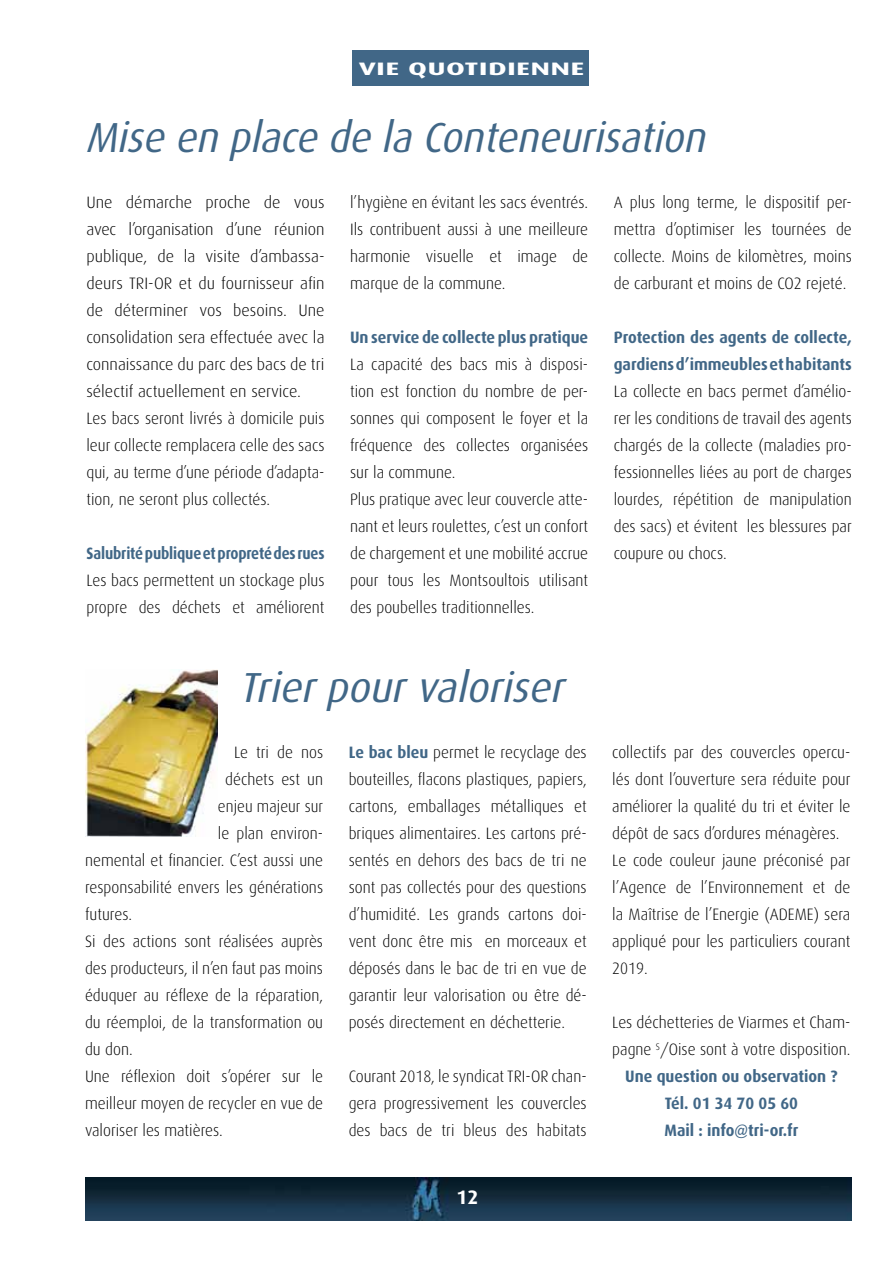
<style>
.page{position:relative;width:893px;height:1263px;background:#fff}
.page>*{position:absolute;margin:0;border:0;box-sizing:border-box;transform-origin:0 0}
.t1{font:italic 42px "Dax";color:#416787;scale:.96 1}
.t2{font:italic 42px "Dax";color:#416787}
.t3{font:700 19.5px "Dax";color:#fff}
.t4{font:700 18px "Dax";letter-spacing:.01em;color:#fff;scale:1.68 1}
.t5{font:300 16.5px/27px "Dax";color:#000;text-align:justify;scale:.95 1}
.t6{font:300 16.5px/27px "Dax";color:#000}
.t7{font:700 16.5px/27px "Dax";color:#416787;scale:.95 1}
.t8{font:700 16.5px "Dax";color:#416787;scale:.88 1}
.t9{font:300 16.5px "Dax";color:#000;scale:.93 1}
.s1{font-weight:700;color:#416787}
</style>
<div class="page">
<img style="left:86px;top:1178px;width:765px;height:42px">
<div style="left:353px;top:51px;width:236px;height:35px;background:#416787"></div>
<img style="left:85px;top:670px;width:133px;height:167px">
<p class="t4" style="left:359px;top:59px;width:136px">VIE QUOTIDIENNE</p>
<h1 class="t1" style="left:85px;top:114px;width:657px">Mise en place de la Conteneurisation</h1>
<p class="t6" style="left:86px;top:189px;width:240px">Une démarche proche de vous avec l’organisation d’une réunion publique, de la visite d’ambassa&shy;deurs TRI-OR et du fournisseur afin de déterminer vos besoins. Une consolidation sera effectuée avec la connaissance du parc des bacs de tri sélectif actuellement en service.<br>Les bacs seront livrés à domicile puis leur collecte remplacera celle des sacs qui, au terme d’une période d’adapta&shy;tion, ne seront plus collectés.</p>
<p class="t8" style="left:86px;top:544px;width:272px">Salubrité publique et propreté des rues</p>
<p class="t5" style="left:86px;top:567px;width:252px">Les bacs permettent un stockage plus propre des déchets et améliorent</p>
<p class="t5" style="left:350px;top:189px;width:252px">l’hygiène en évitant les sacs éventrés.<br>Ils contribuent aussi à une meilleure harmonie visuelle et image de marque de la commune.</p>
<p class="t7" style="left:350px;top:324px;width:252px">Un service de collecte plus pratique</p>
<p class="t5" style="left:350px;top:351px;width:252px;text-align:left">La capacité des bacs mis à disposi&shy;tion est fonction du nombre de per&shy;sonnes qui composent le foyer et la fréquence des collectes organisées sur la commune.<br>Plus pratique avec leur couvercle atte&shy;nant et leurs roulettes, c’est un confort de chargement et une mobilité accrue pour tous les Montsoultois utilisant des poubelles traditionnelles.</p>
<h1 class="t2" style="left:239px;top:664px;width:335px">Trierpourvaloriser</h1>
<p class="t5" style="left:234px;top:739px;width:95px">Le tri de nos</p>
<p class="t5" style="left:225px;top:766px;width:105px">déchets est un</p>
<p class="t9" style="left:218px;top:798px;width:115px">enjeu majeur sur</p>
<p class="t5" style="left:218px;top:820px;width:112px">le plan environ-</p>
<p class="t5" style="left:85px;top:847px;width:252px">nemental et financier. C’est aussi une</p>
<p class="t5" style="left:85px;top:874px;width:252px">responsabilité envers les générations</p>
<p class="t5" style="left:85px;top:901px;width:51px">futures.</p>
<p class="t5" style="left:85px;top:928px;width:252px">Si des actions sont réalisées auprès</p>
<p class="t5" style="left:85px;top:955px;width:252px">des producteurs, il n’en faut pas moins</p>
<p class="t5" style="left:85px;top:982px;width:252px">éduquer au réflexe de la réparation,</p>
<p class="t5" style="left:85px;top:1009px;width:252px">du réemploi, de la transformation ou</p>
<p class="t5" style="left:85px;top:1036px;width:52px">du don.</p>
<p class="t5" style="left:85px;top:1063px;width:252px">Une réflexion doit s’opérer sur le</p>
<p class="t5" style="left:85px;top:1090px;width:252px">meilleur moyen de recycler en vue de</p>
<p class="t5" style="left:85px;top:1117px;width:147px">valoriser les matières.</p>
<p class="t5" style="left:349px;top:739px;width:252px"><span class="s1">Le bac bleu</span> permet le recyclage des bouteilles, flacons plastiques, papiers, cartons, emballages métalliques et briques alimentaires. Les cartons pré&shy;sentés en dehors des bacs de tri ne sont pas collectés pour des questions d’humidité. Les grands cartons doi&shy;vent donc être mis en morceaux et déposés dans le bac de tri en vue de garantir leur valorisation ou être dé&shy;posés directement en déchetterie.</p>
<p class="t5" style="left:349px;top:1063px;width:252px">Courant 2018, le syndicat TRI-OR chan&shy;gera progressivement les couvercles des bacs de tri bleus des habitats</p>
<p class="t3" style="left:456px;top:1186px;width:23px">12</p>
<p class="t5" style="left:614px;top:189px;width:252px">A plus long terme, le dispositif per&shy;mettra d’optimiser les tournées de collecte. Moins de kilomètres, moins de carburant et moins de CO2 rejeté.</p>
<p class="t7" style="left:614px;top:323px;width:252px">Protection des agents de collecte, gardiens d’immeubles et habitants</p>
<p class="t5" style="left:614px;top:378px;width:252px">La collecte en bacs permet d’amélio&shy;rer les conditions de travail des agents chargés de la collecte (maladies pro&shy;fessionnelles liées au port de charges lourdes, répétition de manipulation des sacs) et évitent les blessures par coupure ou chocs.</p>
<p class="t5" style="left:612px;top:739px;width:252px;text-align:left">collectifs par des couvercles opercu&shy;lés dont l’ouverture sera réduite pour améliorer la qualité du tri et éviter le dépôt de sacs d’ordures ménagères.<br>Le code couleur jaune préconisé par l’Agence de l’Environnement et de la Maîtrise de l’Energie (ADEME) sera appliqué pour les particuliers courant 2019.</p>
<p class="t5" style="left:612px;top:1009px;width:252px;text-align:center">Les déchetteries de Viarmes et Cham&shy;pagne <sup>S</sup>/Oise sont à votre disposition.<br><span class="s1">Une question ou observation ?<br>Tél. 01 34 70 05 60<br>Mail : info@tri-or.fr</span></p>
</div>
